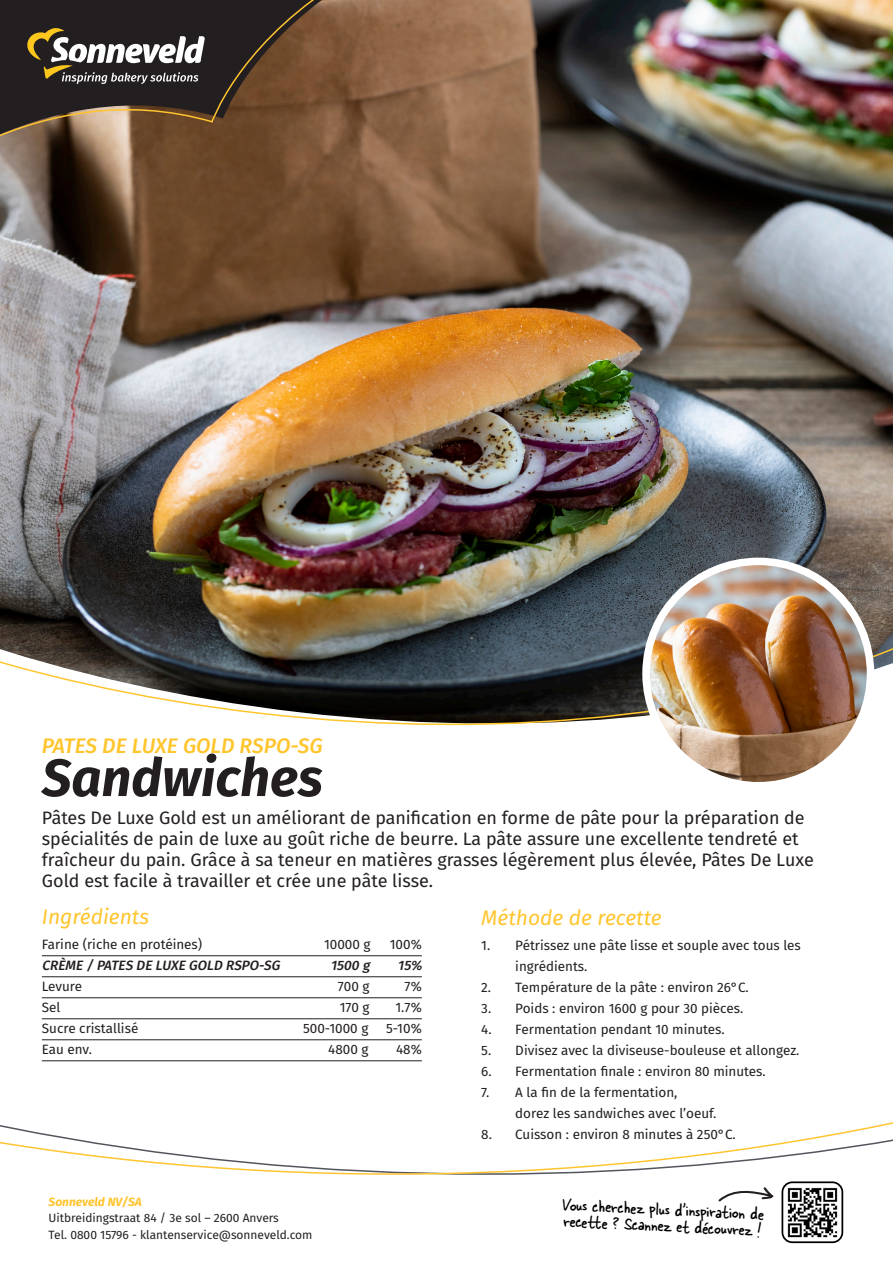
<style>
.page{position:relative;width:893px;height:1264px;background:#fff}
.page>*{position:absolute;margin:0;border:0;box-sizing:border-box;transform-origin:0 0}
.t1{font:italic 700 52.5px "Fira Sans";color:#231f20}
.RE-kop{font:italic 21px "Fira Sans";color:#ffc52d}
.t2{font:italic 500 21px "Fira Sans";color:#ffc52d}
.t3{font:19.5px/16.5px "Skippy Sharp";color:#000}
.RE-werkwijze_GENUMME{font:18px "Fira Sans";color:#231f20}
.RE-werkwijze_GENUMME-2{font:13.5px/21px "Fira Sans";color:#231f20}
.NEW_ingrediënt{font:13.5px "Fira Sans";color:#231f20}
.NEW_inggrediënt_eige{font:italic 500 13.5px "Fira Sans";color:#231f20}
.t4{font:12px "Fira Sans";color:#231f20}
.t5{font:italic 700 12px "Fira Sans";color:#ffc42f}
</style>
<div class="page">
<img style="left:0;top:0;width:892px;height:637px">
<svg style="left:0;top:637px;width:892px;height:89px"></svg>
<svg style="left:332px;top:0;width:7px;height:140px"></svg>
<svg style="left:0;top:0;width:332px;height:143px;background:#4f3c2d"></svg>
<svg style="left:27px;top:28px;width:178px;height:56px"></svg>
<hr style="left:42px;top:955px;width:380px;height:1px;background:#231f20">
<hr style="left:42px;top:976px;width:380px;height:1px;background:#231f20">
<hr style="left:42px;top:997px;width:380px;height:1px;background:#231f20">
<hr style="left:42px;top:1018px;width:380px;height:1px;background:#231f20">
<hr style="left:42px;top:1039px;width:380px;height:1px;background:#231f20">
<hr style="left:42px;top:1060px;width:380px;height:1px;background:#231f20">
<svg style="left:0;top:1122px;width:892px;height:91px"></svg>
<svg style="left:718px;top:1187px;width:55px;height:14px"></svg>
<div style="left:781px;top:1181px;width:62px;height:62px;border:2px solid #000;border-radius:10px"></div>
<img style="left:786px;top:1186px;width:52px;height:52px">
<img style="left:646px;top:561px;width:224px;height:225px;border-radius:112px">
<div style="left:642px;top:558px;width:232px;height:231px;border:8px solid #fff;border-radius:50%"></div>
<p class="t2" style="left:42px;top:728px;width:282px">PATES DE LUXE GOLD RSPO-SG</p>
<p class="t1" style="left:42px;top:733px;width:282px">Sandwiches</p>
<p class="RE-werkwijze_GENUMME" style="left:42px;top:804px;width:764px">Pâtes De Luxe Gold est un améliorant de panification en forme de pâte pour la préparation de</p>
<p class="RE-werkwijze_GENUMME" style="left:42px;top:825px;width:758px">spécialités de pain de luxe au goût riche de beurre. La pâte assure une excellente tendreté et</p>
<p class="RE-werkwijze_GENUMME" style="left:42px;top:846px;width:773px">fraîcheur du pain. Grâce à sa teneur en matières grasses légèrement plus élevée, Pâtes De Luxe</p>
<p class="RE-werkwijze_GENUMME" style="left:42px;top:867px;width:392px">Gold est facile à travailler et crée une pâte lisse.</p>
<p class="RE-kop" style="left:42px;top:901px;width:109px">Ingrédients</p>
<p class="NEW_ingrediënt" style="left:42px;top:934px;width:162px">Farine (riche en protéines)</p>
<p class="NEW_ingrediënt" style="left:324px;top:934px;width:48px">10000 g</p>
<p class="NEW_ingrediënt" style="left:390px;top:934px;width:34px">100%</p>
<p class="NEW_inggrediënt_eige" style="left:42px;top:954px;width:243px">CRÈME / PATES DE LUXE GOLD RSPO-SG</p>
<p class="NEW_inggrediënt_eige" style="left:330px;top:954px;width:44px">1500 g</p>
<p class="NEW_inggrediënt_eige" style="left:397px;top:954px;width:29px">15%</p>
<p class="NEW_ingrediënt" style="left:42px;top:976px;width:42px">Levure</p>
<p class="NEW_ingrediënt" style="left:338px;top:976px;width:33px">700 g</p>
<p class="NEW_ingrediënt" style="left:404px;top:976px;width:19px">7%</p>
<p class="NEW_ingrediënt" style="left:42px;top:997px;width:20px">Sel</p>
<p class="NEW_ingrediënt" style="left:339px;top:997px;width:31px">170 g</p>
<p class="NEW_ingrediënt" style="left:395px;top:997px;width:28px">1.7%</p>
<p class="NEW_ingrediënt" style="left:42px;top:1018px;width:98px">Sucre cristallisé</p>
<p class="NEW_ingrediënt" style="left:303px;top:1018px;width:67px">500-1000 g</p>
<p class="NEW_ingrediënt" style="left:386px;top:1018px;width:37px">5-10%</p>
<p class="NEW_ingrediënt" style="left:42px;top:1039px;width:52px">Eau env.</p>
<p class="NEW_ingrediënt" style="left:328px;top:1039px;width:42px">4800 g</p>
<p class="NEW_ingrediënt" style="left:396px;top:1039px;width:27px">48%</p>
<p class="t5" style="left:49px;top:1191px;width:95px">Sonneveld NV/SA</p>
<p class="t4" style="left:49px;top:1209px;width:232px">Uitbreidingstraat 84 / 3e sol – 2600 Anvers</p>
<p class="t4" style="left:49px;top:1225px;width:265px">Tel. 0800 15796 - klantenservice@sonneveld.com</p>
<p class="RE-kop" style="left:481px;top:901px;width:182px">Méthode de recette</p>
<p class="RE-werkwijze_GENUMME-2" style="left:515px;top:934px;width:287px;text-indent:-34px">1. Pétrissez une pâte lisse et souple avec tous les ingrédients.</p>
<p class="RE-werkwijze_GENUMME-2" style="left:481px;top:976px;width:269px">2. Température de la pâte : environ 26°C.</p>
<p class="RE-werkwijze_GENUMME-2" style="left:481px;top:997px;width:263px">3. Poids : environ 1600 g pour 30 pièces.</p>
<p class="RE-werkwijze_GENUMME-2" style="left:481px;top:1018px;width:245px">4. Fermentation pendant 10 minutes.</p>
<p class="RE-werkwijze_GENUMME-2" style="left:481px;top:1039px;width:320px">5. Divisez avec la diviseuse-bouleuse et allongez.</p>
<p class="RE-werkwijze_GENUMME-2" style="left:481px;top:1060px;width:286px">6. Fermentation finale : environ 80 minutes.</p>
<p class="RE-werkwijze_GENUMME-2" style="left:481px;top:1081px;width:198px">7. A la fin de la fermentation,</p>
<p class="RE-werkwijze_GENUMME-2" style="left:515px;top:1102px;width:202px">dorez les sandwiches avec l’oeuf.</p>
<p class="RE-werkwijze_GENUMME-2" style="left:481px;top:1123px;width:256px">8. Cuisson : environ 8 minutes à 250°C.</p>
<p class="t3" style="left:563px;top:1195px;width:203px;rotate:3deg">Vous cherchez plus d’inspiration de recett e ? Scannez et découvrez !</p>
</div>
